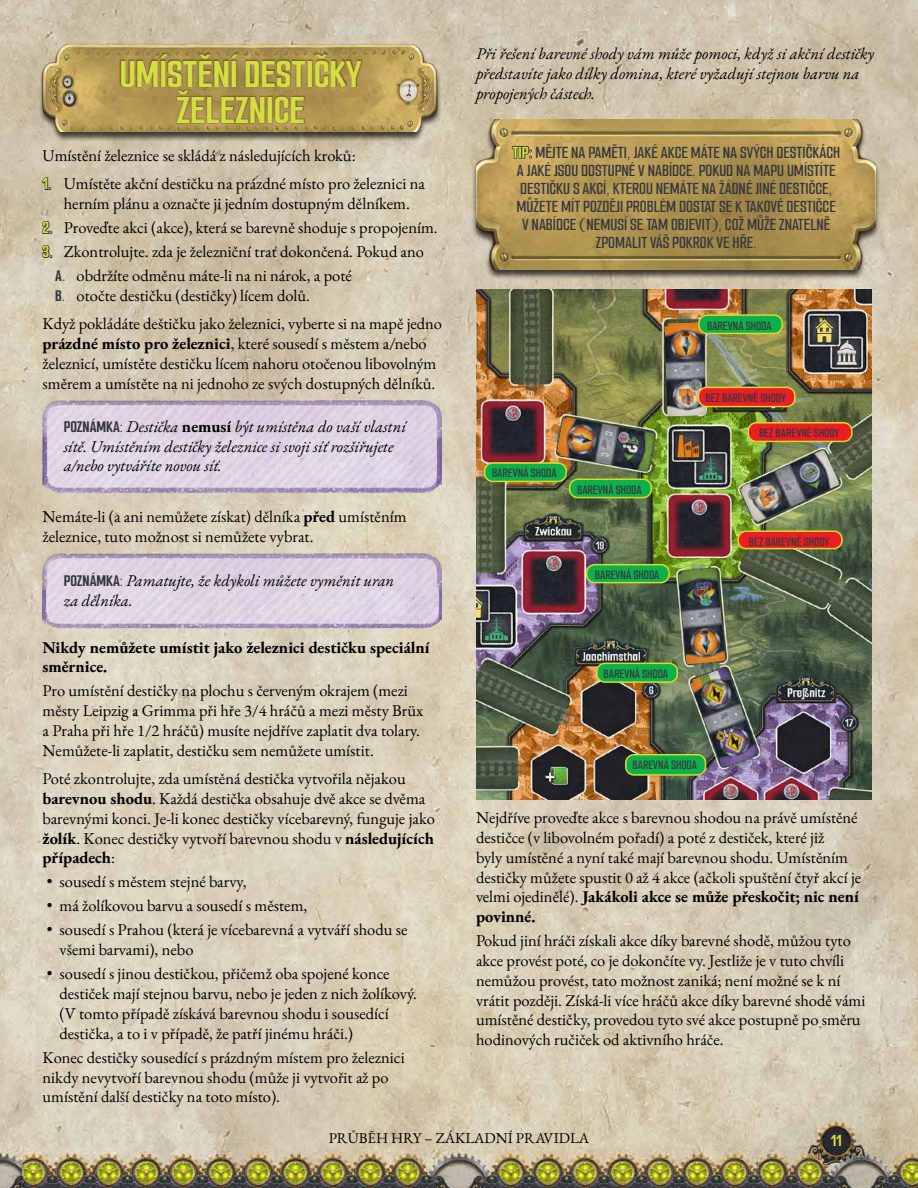
<style>
.page{position:relative;width:918px;height:1188px;background:#fff}
.page>*{position:absolute;margin:0;border:0;box-sizing:border-box;transform-origin:0 0}
.t1{font:700 42px/36px "Smooch Sans";color:#d3df41;text-align:center}
.t2{font:600 18px/18px "Smooch Sans";color:#36373e;text-align:center}
.t3{font:700 18px "Smooch Sans";color:#d3df41}
.t4{font:16.5px/19.8px "EB Garamond";color:#000}
.t5{font:italic 16.5px/19.8px "EB Garamond";color:#000}
.t6{font:700 16.5px/19.8px "EB Garamond";color:#000}
.t7{font:15px "EB Garamond";color:#000}
.t8{font:600 13.5px "Smooch Sans";color:#36373e}
.s1{font-family:"Smooch Sans";font-weight:700;font-size:18px;color:#36373e}
.s2{font-family:"Smooch Sans";font-weight:700;font-size:17.25px;color:#36373e}
.s3{font-weight:700}
.s4{font-family:"Smooch Sans";font-weight:700;font-style:normal;font-size:17.25px;color:#36373e}
.s5{font-weight:700;font-style:normal}
</style>
<div class="page">
<img style="left:0;top:0;width:918px;height:1188px">
<div style="left:38px;top:44px;width:405px;height:99px;background:#000;opacity:.7"></div>
<img style="left:43px;top:43px;width:399px;height:89px">
<div style="left:120px;top:52px;width:243px;height:72px;background:#49241c;opacity:.5"></div>
<img style="left:43px;top:401px;width:399px;height:30px">
<img style="left:43px;top:431px;width:399px;height:62px">
<img style="left:43px;top:554px;width:399px;height:29px">
<img style="left:43px;top:583px;width:399px;height:45px">
<div style="left:471px;top:119px;width:410px;height:161px;background:#000;opacity:.7"></div>
<img style="left:476px;top:119px;width:399px;height:150px">
<img style="left:476px;top:290px;width:396px;height:509px">
<img style="left:678px;top:568px;width:47px;height:96px">
<img style="left:689px;top:667px;width:70px;height:101px">
<img style="left:739px;top:449px;width:101px;height:74px">
<img style="left:556px;top:416px;width:99px;height:56px">
<img style="left:664px;top:322px;width:42px;height:94px">
<div style="left:699px;top:315px;width:83px;height:18px;background:#0db14b;border-radius:8px"></div>
<div style="left:698px;top:314px;width:85px;height:20px;border:2px solid #dbda22;border-radius:8px"></div>
<div style="left:570px;top:479px;width:81px;height:19px;background:#0db14b;border-radius:8px"></div>
<div style="left:569px;top:478px;width:83px;height:20px;border:2px solid #dbda22;border-radius:8px"></div>
<div style="left:485px;top:463px;width:81px;height:18px;background:#0db14b;border-radius:8px"></div>
<div style="left:484px;top:462px;width:83px;height:20px;border:2px solid #dbda22;border-radius:8px"></div>
<div style="left:587px;top:565px;width:82px;height:18px;background:#0db14b;border-radius:8px"></div>
<div style="left:586px;top:564px;width:84px;height:19px;border:2px solid #dbda22;border-radius:8px"></div>
<div style="left:626px;top:755px;width:80px;height:20px;background:#0db14b;border-radius:8px"></div>
<div style="left:625px;top:754px;width:81px;height:22px;border:2px solid #dbda22;border-radius:8px"></div>
<div style="left:597px;top:663px;width:80px;height:19px;background:#0db14b;border-radius:8px"></div>
<div style="left:596px;top:663px;width:82px;height:20px;border:2px solid #dbda22;border-radius:8px"></div>
<div style="left:738px;top:531px;width:104px;height:18px;background:#ed1d24;border-radius:8px"></div>
<div style="left:737px;top:530px;width:106px;height:19px;border:2px solid #dbda22;border-radius:8px"></div>
<div style="left:698px;top:387px;width:97px;height:20px;background:#ed1d24;border-radius:8px"></div>
<div style="left:698px;top:387px;width:98px;height:20px;border:2px solid #dbda22;border-radius:8px"></div>
<div style="left:748px;top:423px;width:104px;height:18px;background:#ed1d24;border-radius:8px"></div>
<div style="left:747px;top:422px;width:106px;height:20px;border:2px solid #dbda22;border-radius:8px"></div>
<h1 class="t1" style="left:120px;top:55px;width:243px">UMÍSTĚNÍ DESTIČKY<br>ŽELEZNICE</h1>
<p class="t4" style="left:43px;top:146px;width:315px">Umístění železnice se skládá z následujících kroků:</p>
<p class="t4" style="left:43px;top:174px;width:384px;text-align:center"><span class="s1">1.</span> Umístěte akční destičku na prázdné místo pro železnici na herním plánu a označte ji jedním dostupným dělníkem.</p>
<p class="t4" style="left:43px;top:218px;width:397px"><span class="s1">2.</span> Proveďte akci (akce), která se barevně shoduje s propojením.</p>
<p class="t4" style="left:55px;top:240px;width:370px;line-height:24px;text-indent:-13px"><span class="s1">3.</span> Zkontrolujte. zda je železniční trať dokončená. Pokud ano <span class="s2">a.</span> obdržíte odměnu máte-li na ni nárok, a poté</p>
<p class="t4" style="left:43px;top:281px;width:401px;line-height:28.3px;text-indent:13px"><span class="s2">b.</span> otočte destičku (destičky) lícem dolů.<br>Když pokládáte deštičku jako železnici, vyberte si na mapě jedno</p>
<p class="t4" style="left:43px;top:334px;width:395px"><span class="s3">prázdné místo pro železnici</span>, které sousedí s městem a/nebo železnicí, umístěte destičku lícem nahoru otočenou libovolným směrem a umístěte na ni jednoho ze svých dostupných dělníků.</p>
<p class="t5" style="left:64px;top:417px;width:344px"><span class="s4">POZNÁMKA:</span> Destička <span class="s5">nemusí</span> být umístěna do vaší vlastní sítě. Umístěním destičky železnice si svoji síť rozšiřujete a/nebo vytváříte novou síť.</p>
<p class="t4" style="left:43px;top:507px;width:366px">Nemáte-li (a ani nemůžete získat) dělníka <span class="s3">před</span> umístěním železnice, tuto možnost si nemůžete vybrat.</p>
<p class="t5" style="left:64px;top:571px;width:332px"><span class="s4">POZNÁMKA:</span> Pamatujte, že kdykoli můžete vyměnit uran za dělníka.</p>
<p class="t6" style="left:43px;top:637px;width:389px">Nikdy nemůžete umístit jako železnici destičku speciální směrnice.</p>
<p class="t4" style="left:43px;top:681px;width:382px">Pro umístění destičky na plochu s červeným okrajem (mezi městy Leipzig a Grimma při hře 3/4 hráčů a mezi městy Brüx a Praha při hře 1/2 hráčů) musíte nejdříve zaplatit dva tolary.<br>Nemůžete-li zaplatit, destičku sem nemůžete umístit.</p>
<p class="t4" style="left:43px;top:769px;width:394px">Poté zkontrolujte, zda umístěná destička vytvořila nějakou <span class="s3">barevnou shodu</span>. Každá destička obsahuje dvě akce se dvěma barevnými konci. Je-li konec destičky vícebarevný, funguje jako <span class="s3">žolík</span>. Konec destičky vytvoří barevnou shodu v <span class="s3">následujících případech</span>:</p>
<p class="t4" style="left:47px;top:872px;width:201px">• sousedí s městem stejné barvy,</p>
<p class="t4" style="left:47px;top:896px;width:262px">• má žolíkovou barvu a sousedí s městem,</p>
<p class="t4" style="left:60px;top:920px;width:350px;text-indent:-13px">• sousedí s Prahou (která je vícebarevná a vytváří shodu se všemi barvami), nebo</p>
<p class="t4" style="left:60px;top:964px;width:359px;text-indent:-13px">• sousedí s jinou destičkou, přičemž oba spojené konce destiček mají stejnou barvu, nebo je jeden z nich žolíkový. (V tomto případě získává barevnou shodu i sousedící destička, a to i v případě, že patří jinému hráči.)</p>
<p class="t4" style="left:43px;top:1047px;width:364px">Konec destičky sousedící s prázdným místem pro železnici nikdy nevytvoří barevnou shodu (může ji vytvořit až po umístění další destičky na toto místo).</p>
<p class="t5" style="left:476px;top:44px;width:400px">Při řešení barevné shody vám může pomoci, když si akční destičky představíte jako dílky domina, které vyžadují stejnou barvu na propojených částech.</p>
<p class="t2" style="left:512px;top:143px;width:329px"><span class="s3">TIP:</span> MĚJTE NA PAMĚTI, JAKÉ AKCE MÁTE NA SVÝCH DESTIČKÁCH A JAKÉ JSOU DOSTUPNÉ V NABÍDCE. POKUD NA MAPU UMÍSTÍTE DESTIČKU S AKCÍ, KTEROU NEMÁTE NA ŽÁDNÉ JINÉ DESTIČCE, MŮŽETE MÍT POZDĚJI PROBLÉM DOSTAT SE K TAKOVÉ DESTIČCE V NABÍDCE (NEMUSÍ SE TAM OBJEVIT), COŽ MŮŽE ZNATELNĚ ZPOMALIT VÁŠ POKROK VE HŘE.</p>
<p class="t8" style="left:707px;top:317px;width:66px">BAREVNÁ SHODA</p>
<p class="t8" style="left:492px;top:465px;width:66px">BAREVNÁ SHODA</p>
<p class="t8" style="left:577px;top:481px;width:66px">BAREVNÁ SHODA</p>
<p class="t8" style="left:595px;top:566px;width:66px">BAREVNÁ SHODA</p>
<p class="t8" style="left:706px;top:389px;width:82px">BEZ BAREVNÉ SHODY</p>
<p class="t8" style="left:759px;top:424px;width:82px">BEZ BAREVNÉ SHODY</p>
<p class="t8" style="left:749px;top:533px;width:82px">BEZ BAREVNÉ SHODY</p>
<p class="t8" style="left:604px;top:665px;width:66px">BAREVNÁ SHODA</p>
<p class="t8" style="left:633px;top:756px;width:66px">BAREVNÁ SHODA</p>
<p class="t4" style="left:476px;top:808px;width:387px">Nejdříve proveďte akce s barevnou shodou na právě umístěné destičce (v libovolném pořadí) a poté z destiček, které již<br>byly umístěné a nyní také mají barevnou shodu. Umístěním destičky můžete spustit 0 až 4 akce (ačkoli spuštění čtyř akcí je velmi ojedinělé). <span class="s3">Jakákoli akce se může přeskočit; nic není povinné.</span></p>
<p class="t4" style="left:476px;top:931px;width:391px">Pokud jiní hráči získali akce díky barevné shodě, můžou tyto akce provést poté, co je dokončíte vy. Jestliže je v tuto chvíli nemůžou provést, tato možnost zaniká; není možné se k ní vrátit později. Získá-li více hráčů akce díky barevné shodě vámi umístěné destičky, provedou tyto své akce postupně po směru hodinových ručiček od aktivního hráče.</p>
<p class="t7" style="left:329px;top:1128px;width:262px">PRŮBĚH HRY – ZÁKLADNÍ PRAVIDLA</p>
<p class="t3" style="left:831px;top:1130px;width:13px">11</p>
</div>
